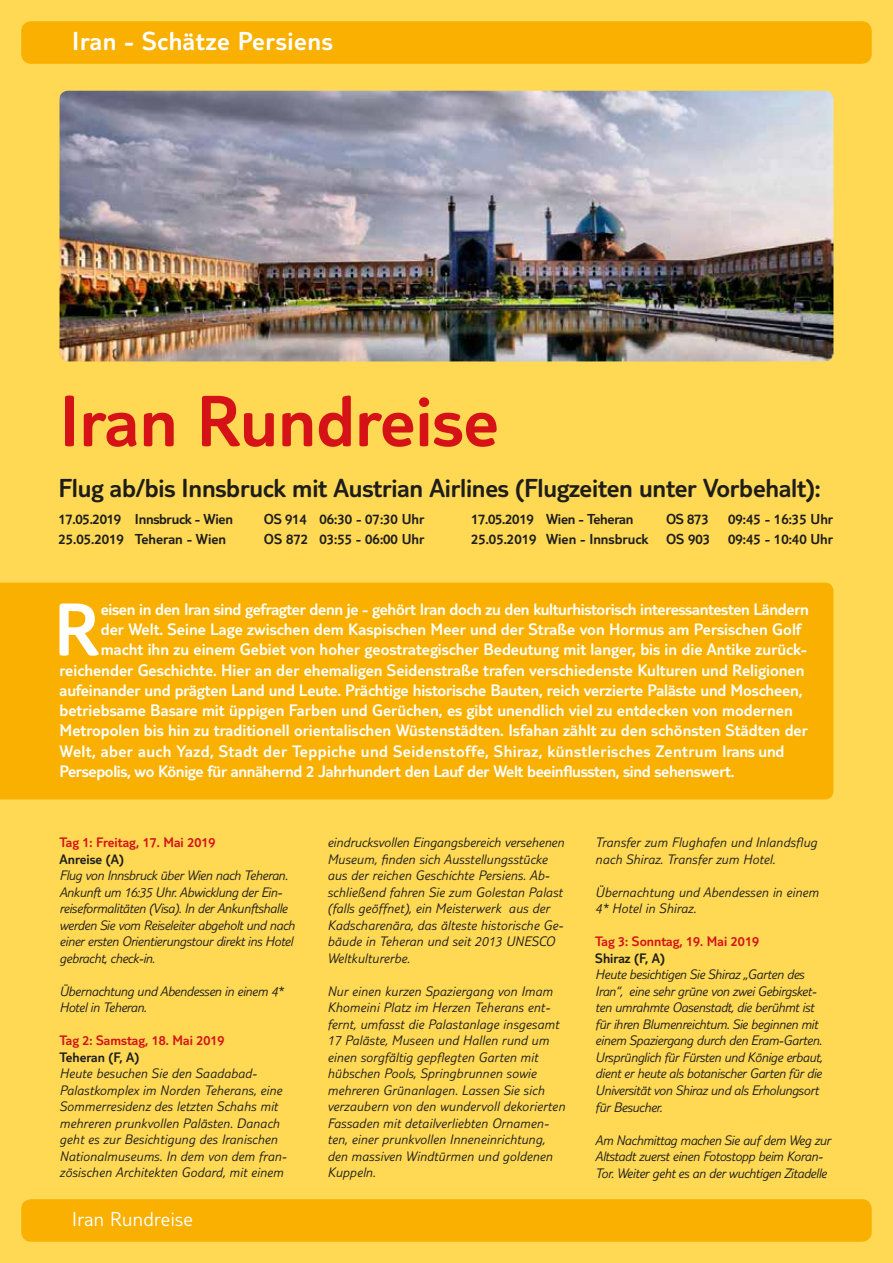
<style>
.page{position:relative;width:893px;height:1263px;background:#ffd854}
.page>*{position:absolute;margin:0;border:0;box-sizing:border-box;transform-origin:0 0}
.t1{font:300 77.4px "TUI Type";color:#fff}
.t2{font:300 75px "TUI Type";color:#d51317}
.t3{font:300 27px "TUI Type";letter-spacing:-.01em;color:#1d1d1b}
.t4{font:300 27px "TUI Type";letter-spacing:.02em;color:#fff}
.t5{font:300 21px "TUI Type";letter-spacing:.02em;color:#fff}
.t6{font:300 17.25px "TUI Type";color:#fff}
.t7{font:300 17.25px "TUI Type";letter-spacing:-.02em;color:#fff}
.t8{font:300 17.25px "TUI Type";letter-spacing:.02em;color:#fff}
.t9{font:300 15px "TUI Type";color:#1d1d1b}
.t10{font:300 15px "TUI Type";letter-spacing:-.02em;color:#1d1d1b}
.t11{font:italic 300 14.25px/16.5px "TUI Type";letter-spacing:.01em;color:#1d1d1b}
.t12{font:italic 300 14.25px/16.5px "TUI Type";letter-spacing:-.02em;color:#1d1d1b}
.t13{font:300 14.25px "TUI Type";color:#d51317}
.t14{font:300 14.25px "TUI Type";color:#1d1d1b}
</style>
<div class="page">
<div style="left:21px;top:1199px;width:851px;height:43px;background:#f9b000;border-radius:10px"></div>
<div style="left:0;top:583px;width:833px;height:216px;background:#f9b000"></div>
<div style="left:21px;top:21px;width:851px;height:43px;background:#f9b000;border-radius:10px"></div>
<img style="left:60px;top:91px;width:773px;height:270px">
<h3 class="t4" style="left:72px;top:26px;width:262px">Iran - Schätze Persiens</h3>
<h2 class="t2" style="left:60px;top:378px;width:441px">Iran Rundreise</h2>
<h3 class="t3" style="left:58px;top:473px;width:764px">Flug ab/bis Innsbruck mit Austrian Airlines (Flugzeiten unter Vorbehalt):</h3>
<p class="t10" style="left:58px;top:511px;width:176px">17.05.2019 Innsbruck - Wien</p>
<p class="t9" style="left:264px;top:511px;width:162px">OS 914 06:30 - 07:30 Uhr</p>
<p class="t10" style="left:471px;top:511px;width:164px">17.05.2019 Wien - Teheran</p>
<p class="t9" style="left:666px;top:511px;width:44px">OS 873</p>
<p class="t9" style="left:728px;top:511px;width:107px">09:45 - 16:35 Uhr</p>
<p class="t9" style="left:58px;top:530px;width:169px">25.05.2019 Teheran - Wien</p>
<p class="t9" style="left:264px;top:530px;width:162px">OS 872 03:55 - 06:00 Uhr</p>
<p class="t9" style="left:471px;top:530px;width:364px">25.05.2019 Wien - Innsbruck OS 903 09:45 - 10:40 Uhr</p>
<h1 class="t1" style="left:54px;top:585px;width:47px">R</h1>
<p class="t7" style="left:101px;top:599px;width:710px">eisen in den Iran sind gefragter denn je - gehört Iran doch zu den kulturhistorisch interessantesten Ländern</p>
<p class="t6" style="left:101px;top:619px;width:702px">der Welt. Seine Lage zwischen dem Kaspischen Meer und der Straße von Hormus am Persischen Golf</p>
<p class="t6" style="left:101px;top:640px;width:708px">macht ihn zu einem Gebiet von hoher geostrategischer Bedeutung mit langer, bis in die Antike zurück-</p>
<p class="t6" style="left:60px;top:660px;width:746px">reichender Geschichte. Hier an der ehemaligen Seidenstraße trafen verschiedenste Kulturen und Religionen</p>
<p class="t6" style="left:60px;top:680px;width:744px">aufeinander und prägten Land und Leute. Prächtige historische Bauten, reich verzierte Paläste und Moscheen,</p>
<p class="t6" style="left:60px;top:700px;width:735px">betriebsame Basare mit üppigen Farben und Gerüchen, es gibt unendlich viel zu entdecken von modernen</p>
<p class="t6" style="left:60px;top:721px;width:750px">Metropolen bis hin zu traditionell orientalischen Wüstenstädten. Isfahan zählt zu den schönsten Städten der</p>
<p class="t8" style="left:60px;top:741px;width:726px">Welt, aber auch Yazd, Stadt der Teppiche und Seidenstoffe, Shiraz, künstlerisches Zentrum Irans und</p>
<p class="t7" style="left:60px;top:761px;width:676px">Persepolis, wo Könige für annähernd 2 Jahrhundert den Lauf der Welt beeinflussten, sind sehenswert.</p>
<p class="t13" style="left:60px;top:834px;width:157px">Tag 1: Freitag, 17. Mai 2019</p>
<p class="t14" style="left:60px;top:851px;width:66px">Anreise (A)</p>
<p class="t12" style="left:60px;top:867px;width:237px">Flug von Innsbruck über Wien nach Teheran.<br>Ankunft um 16:35 Uhr. Abwicklung der Ein&shy;reiseformalitäten (Visa). In der Ankunftshalle werden Sie vom Reiseleiter abgeholt und nach einer ersten Orientierungstour direkt ins Hotel gebracht, check-in.</p>
<p class="t12" style="left:60px;top:983px;width:225px">Übernachtung und Abendessen in einem 4*<br>Hotel in Teheran.</p>
<p class="t13" style="left:60px;top:1032px;width:167px">Tag 2: Samstag, 18. Mai 2019</p>
<p class="t14" style="left:60px;top:1049px;width:81px">Teheran (F, A)</p>
<p class="t11" style="left:60px;top:1065px;width:229px">Heute besuchen Sie den Saadabad-Palastkomplex im Norden Teherans, eine Sommerresidenz des letzten Schahs mit mehreren prunkvollen Palästen. Danach geht es zur Besichtigung des Iranischen Nationalmuseums. In dem von dem fran&shy;zösischen Architekten Godard, mit einem</p>
<h3 class="t5" style="left:72px;top:1207px;width:122px">Iran Rundreise</h3>
<p class="t11" style="left:327px;top:834px;width:238px">eindrucksvollen Eingangsbereich versehenen Museum, finden sich Ausstellungsstücke aus der reichen Geschichte Persiens. Ab&shy;schließend fahren Sie zum Golestan Palast (falls geöffnet), ein Meisterwerk aus der Kadscharenära, das älteste historische Ge&shy;bäude in Teheran und seit 2013 UNESCO Weltkulturerbe.</p>
<p class="t11" style="left:327px;top:983px;width:239px">Nur einen kurzen Spaziergang von Imam Khomeini Platz im Herzen Teherans ent&shy;fernt, umfasst die Palastanlage insgesamt 17 Paläste, Museen und Hallen rund um einen sorgfältig gepflegten Garten mit hübschen Pools, Springbrunnen sowie mehreren Grünanlagen. Lassen Sie sich verzaubern von den wundervoll dekorierten Fassaden mit detailverliebten Ornamen&shy;ten, einer prunkvollen Inneneinrichtung, den massiven Windtürmen und goldenen Kuppeln.</p>
<p class="t11" style="left:595px;top:834px;width:223px">Transfer zum Flughafen und Inlandsflug nach Shiraz. Transfer zum Hotel.</p>
<p class="t11" style="left:595px;top:884px;width:225px">Übernachtung und Abendessen in einem<br>4* Hotel in Shiraz.</p>
<p class="t13" style="left:595px;top:933px;width:165px">Tag 3: Sonntag, 19. Mai 2019</p>
<p class="t14" style="left:595px;top:950px;width:71px">Shiraz (F, A)</p>
<p class="t12" style="left:595px;top:966px;width:229px">Heute besichtigen Sie Shiraz „Garten des Iran“, eine sehr grüne von zwei Gebirgsket&shy;ten umrahmte Oasenstadt, die berühmt ist für ihren Blumenreichtum. Sie beginnen mit einem Spaziergang durch den Eram-Garten.<br>Ursprünglich für Fürsten und Könige erbaut, dient er heute als botanischer Garten für die Universität von Shiraz und als Erholungsort für Besucher.</p>
<p class="t12" style="left:595px;top:1131px;width:237px">Am Nachmittag machen Sie auf dem Weg zur<br>Altstadt zuerst einen Fotostopp beim Koran-<br>Tor. Weiter geht es an der wuchtigen Zitadelle</p>
</div>
